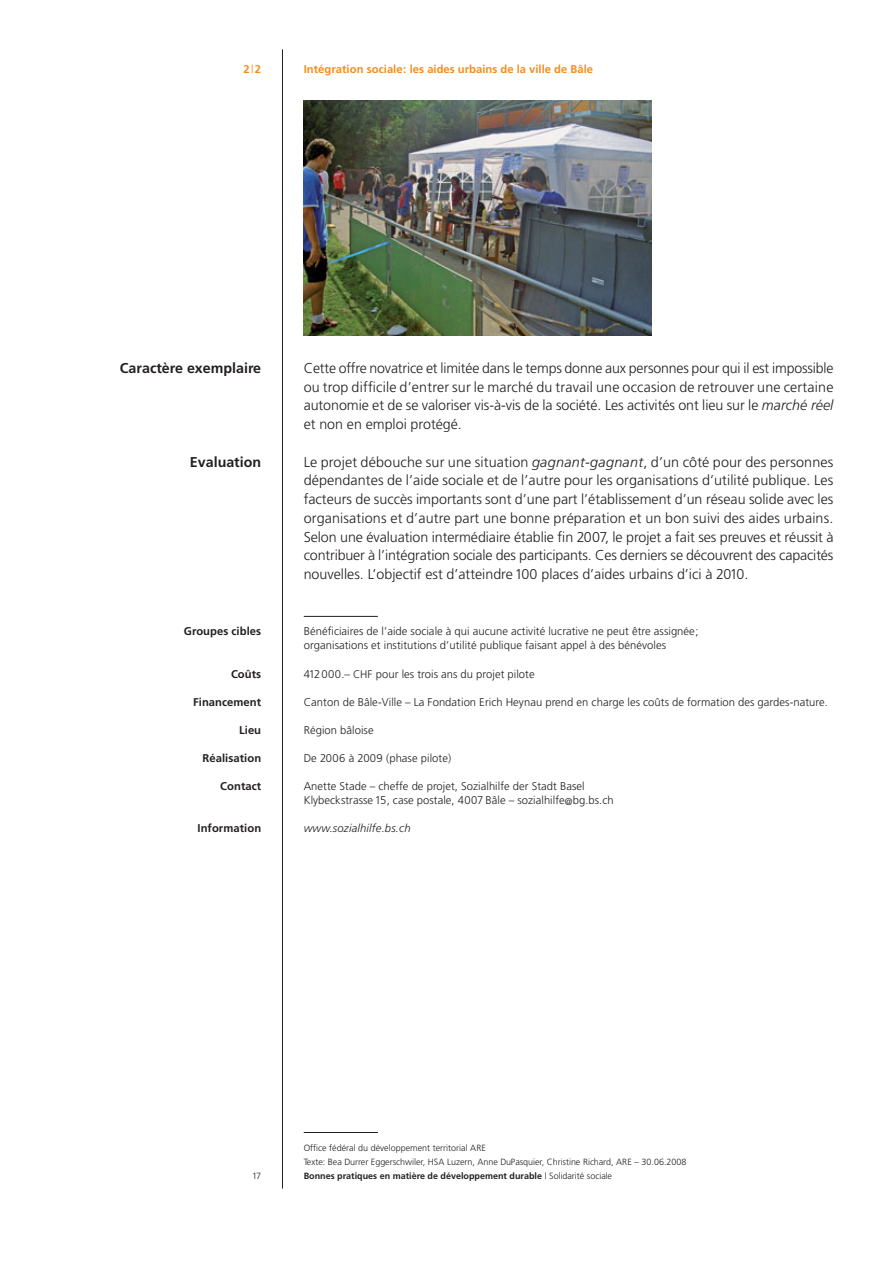
<style>
.page{position:relative;width:893px;height:1263px;background:#fff}
.page>*{position:absolute;margin:0;border:0;box-sizing:border-box;transform-origin:0 0}
.t1{font:300 14.25px/18.8px "Frutiger";color:#231f20;text-align:justify}
.t2{font:700 14.25px "Frutiger";color:#231f20}
.t3{font:300 11.25px/14.1px "Frutiger";letter-spacing:.005em;color:#231f20}
.t4{font:700 11.25px "Frutiger";letter-spacing:.005em;color:#231f20}
.t5{font:700 11.25px "Frutiger";color:#f68b1e}
.t6{font:italic 300 11.25px "Frutiger";letter-spacing:.015em;color:#231f20}
.t7{font:300 9px/14.1px "Frutiger";color:#231f20}
.s1{font-weight:300}
.s2{font-style:italic}
.s3{font-size:10.95px}
.s4{font-size:9.75px}
.s5{font-weight:700}
</style>
<div class="page">
<hr style="left:282px;top:49px;width:1px;height:1139px;background:#231f20">
<hr style="left:304px;top:616px;width:74px;height:1px;background:#231f20">
<img style="left:304px;top:101px;width:347px;height:234px">
<hr style="left:304px;top:1132px;width:74px;height:1px;background:#231f20">
<p class="t5" style="left:243px;top:64px;width:19px">2 <span class="s1">|</span> 2</p>
<p class="t5" style="left:304px;top:64px;width:291px">Intégration sociale : les aides urbains de la ville de Bâle</p>
<p class="t2" style="left:120px;top:362px;width:143px">Caractère exemplaire</p>
<p class="t2" style="left:190px;top:456px;width:73px">Evaluation</p>
<p class="t4" style="left:184px;top:627px;width:79px">Groupes cibles</p>
<p class="t4" style="left:231px;top:669px;width:32px">Coûts</p>
<p class="t4" style="left:193px;top:697px;width:70px">Financement</p>
<p class="t4" style="left:239px;top:725px;width:24px">Lieu</p>
<p class="t4" style="left:202px;top:753px;width:60px">Réalisation</p>
<p class="t4" style="left:220px;top:782px;width:42px">Contact</p>
<p class="t4" style="left:197px;top:824px;width:65px">Information</p>
<p class="t1" style="left:304px;top:360px;width:531px">Cette offre novatrice et limitée dans le temps donne aux personnes pour qui il est impossible ou trop difficile d’entrer sur le marché du travail une occasion de retrouver une certaine autonomie et de se valoriser vis-à-vis de la société. Les activités ont lieu sur le <span class="s2">marché réel </span>et non en emploi protégé.</p>
<p class="t1" style="left:304px;top:453px;width:531px">Le projet débouche sur une situation <span class="s2">gagnant-gagnant</span>, d’un côté pour des personnes dépendantes de l’aide sociale et de l’autre pour les organisations d’utilité publique. Les facteurs de succès importants sont d’une part l’établissement d’un réseau solide avec les organisations et d’autre part une bonne préparation et un bon suivi des aides urbains.<br>Selon une évaluation intermédiaire établie fin 2007, le projet a fait ses preuves et réussit à contribuer à l’intégration sociale des participants. Ces derniers se découvrent des capacités nouvelles. L’objectif est d’atteindre 100 places d’aides urbains d’ici à 2010.</p>
<p class="t3" style="left:304px;top:625px;width:396px">Bénéficiaires de l’aide sociale à qui aucune activité lucrative ne peut être assignée ; organisations et institutions d’utilité publique faisant appel à des bénévoles</p>
<p class="t3" style="left:304px;top:667px;width:232px">412 000.– <span class="s3">CHF</span> pour les trois ans du projet pilote</p>
<p class="t3" style="left:304px;top:695px;width:526px">Canton de Bâle-Ville – La Fondation Erich Heynau prend en charge les coûts de formation des gardes-nature.</p>
<p class="t3" style="left:304px;top:724px;width:71px">Région bâloise</p>
<p class="t3" style="left:304px;top:752px;width:149px">De 2006 à 2009 (phase pilote)</p>
<p class="t3" style="left:304px;top:780px;width:312px">Anette Stade – cheffe de projet, Sozialhilfe der Stadt Basel<br>Klybeckstrasse 15, case postale, 4007 Bâle – sozialhilfe<span class="s4">@</span>bg.bs.ch</p>
<p class="t6" style="left:304px;top:824px;width:108px">www.sozialhilfe.bs.ch</p>
<p class="t7" style="left:252px;top:1170px;width:10px">17</p>
<p class="t7" style="left:304px;top:1141px;width:384px">Office fédéral du développement territorial ARE<br>Texte: Bea Durrer Eggerschwiler, HSA Luzern, Anne DuPasquier, Christine Richard, ARE – 30.06.2008<br><span class="s5">Bonnes pratiques en matière de développement durable</span> | Solidarité sociale</p>
</div>
